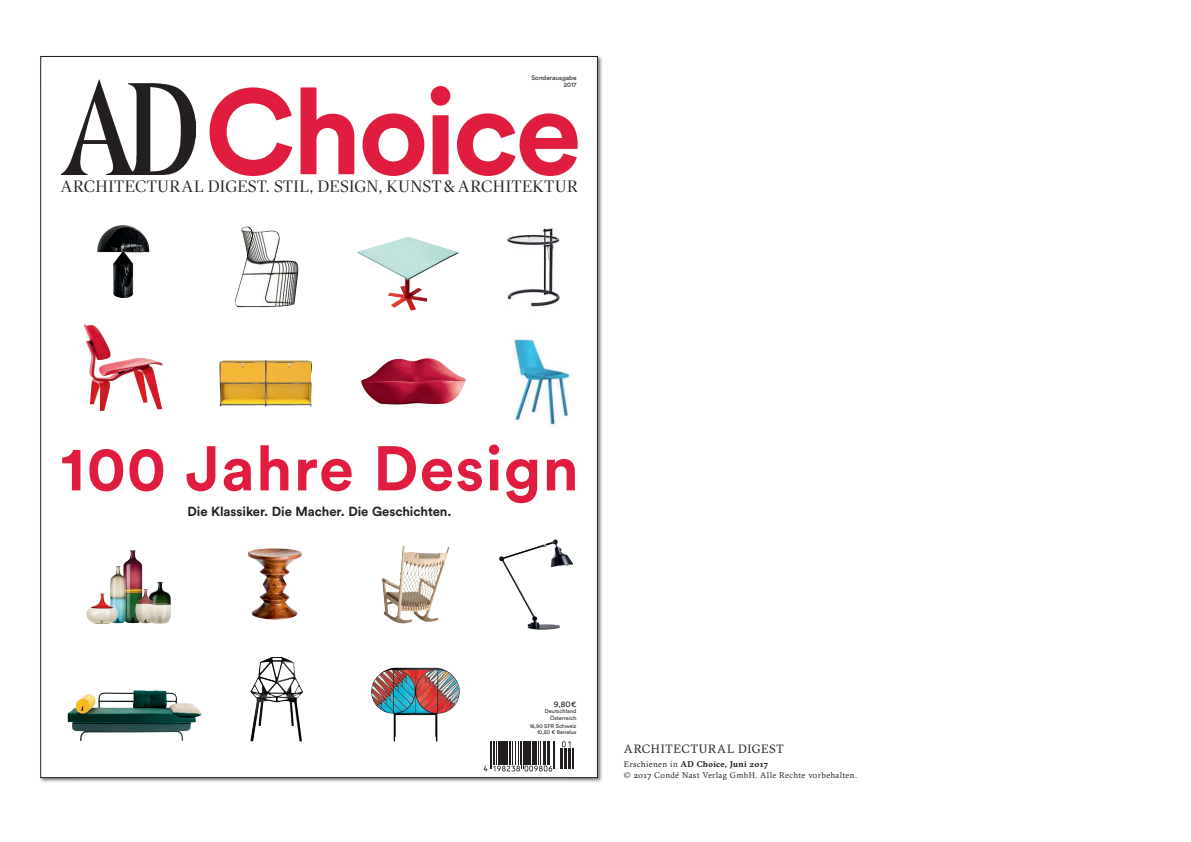
<style>
.page{position:relative;width:1191px;height:842px;background:#fff}
.page>*{position:absolute;margin:0;border:0;box-sizing:border-box;transform-origin:0 0}
.t1{font:700 119.8px "Circular Pro";letter-spacing:-.035em;color:#e11d3f}
.t2{font:700 62.4px "Circular Pro";letter-spacing:.02em;color:#e11d3f}
.t3{font:16.4px "GT Sectra Fine";letter-spacing:.035em;color:#231f20}
.t4{font:700 13px "Circular Pro";letter-spacing:-.005em;color:#231f20}
.t5{font:12px "GT Sectra";letter-spacing:.06em;color:#231f20}
.t6{font:8.4px/11px "GT Sectra";letter-spacing:.035em;color:#231f20}
.t7{font:8.3px "Circular Pro";color:#231f20}
.t8{font:6.5px/7.4px "Circular Pro";color:#231f20;text-align:right}
.t9{font:5.5px/6.5px "Circular Pro";color:#231f20;text-align:right}
.s1{font-weight:700}
</style>
<div class="page">
<img style="left:40px;top:55px;width:563px;height:34px">
<img style="left:40px;top:89px;width:34px;height:693px">
<img style="left:568px;top:89px;width:34px;height:693px">
<div style="left:41px;top:56px;width:556px;height:721px;background:#fff"></div>
<img style="left:62px;top:80px;width:134px;height:94px">
<img style="left:361px;top:358px;width:105px;height:47px">
<img style="left:86px;top:550px;width:85px;height:74px">
<img style="left:499px;top:540px;width:55px;height:24px">
<img style="left:235px;top:227px;width:63px;height:80px">
<img style="left:84px;top:324px;width:79px;height:87px">
<img style="left:97px;top:225px;width:52px;height:73px">
<img style="left:382px;top:546px;width:68px;height:77px">
<img style="left:248px;top:548px;width:54px;height:72px">
<img style="left:250px;top:657px;width:53px;height:84px">
<img style="left:514px;top:338px;width:57px;height:89px">
<img style="left:371px;top:668px;width:89px;height:73px">
<img style="left:219px;top:360px;width:93px;height:46px">
<img style="left:357px;top:237px;width:101px;height:73px">
<img style="left:68px;top:690px;width:134px;height:51px">
<img style="left:506px;top:228px;width:54px;height:79px">
<svg style="left:483px;top:741px;width:90px;height:30px"></svg>
<p class="t8" style="left:531px;top:74px;width:46px">Sonderausgabe<br>2017</p>
<h1 class="t1" style="left:205px;top:50px;width:378px">Choice</h1>
<h3 class="t3" style="left:61px;top:176px;width:519px">ARCHITECTURAL DIGEST. STIL, DESIGN, KUNST&amp; ARCHITEKTUR</h3>
<h2 class="t2" style="left:60px;top:426px;width:520px">100 Jahre Design</h2>
<h3 class="t4" style="left:187px;top:502px;width:265px">Die Klassiker. Die Macher. Die Geschichten.</h3>
<p class="t7" style="left:554px;top:698px;width:24px">9,80€</p>
<p class="t9" style="left:545px;top:708px;width:33px">Deutschland<br>Österreich</p>
<p class="t9" style="left:530px;top:723px;width:48px">16,90 SFR Schweiz<br>10,50 € Benelux</p>
<h3 class="t5" style="left:624px;top:741px;width:161px">ARCHITECTURAL DIGEST</h3>
<p class="t6" style="left:624px;top:758px;width:234px">Erschienen in <span class="s1">AD Choice, Juni 2017<br></span>© 2017 Condé Nast Verlag GmbH. Alle Rechte vorbehalten.</p>
</div>
